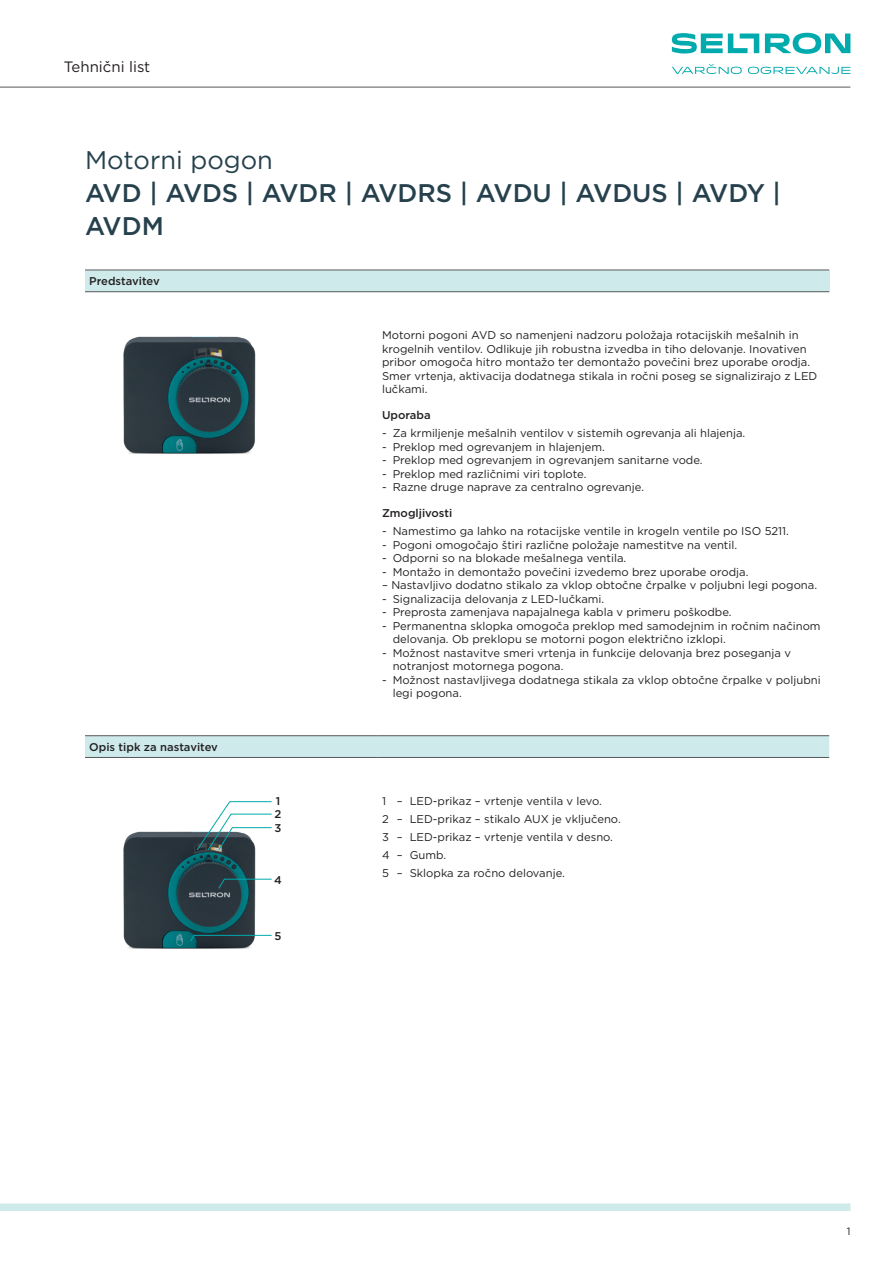
<style>
.page{position:relative;width:893px;height:1263px;background:#fff}
.page>*{position:absolute;margin:0;border:0;box-sizing:border-box;transform-origin:0 0}
.t1{font:500 25.5px/33px "Gotham";color:#26414d}
.t2{font:25.5px "Gotham";color:#26414d}
.t3{font:15px "Gotham";color:#231f20}
.t4{font:11.25px/13.5px "Gotham";color:#231f20}
.t5{font:500 11.25px/13.4px "Gotham";color:#231f20;text-align:justify}
.t6{font:10.5px "Gotham";color:#231f20}
</style>
<div class="page">
<hr style="left:0;top:87px;width:850px;height:1px;background:#57585a">
<div style="left:0;top:1203px;width:850px;height:8px;background:#ceeaeb"></div>
<svg style="left:672px;top:64px;width:70px;height:10px"></svg>
<svg style="left:748px;top:67px;width:102px;height:7px"></svg>
<svg style="left:765px;top:33px;width:85px;height:21px"></svg>
<svg style="left:672px;top:33px;width:87px;height:21px"></svg>
<div style="left:85px;top:270px;width:744px;height:22px;background:#ceeaeb"></div>
<hr style="left:85px;top:270px;width:744px;height:1px;background:#57585a">
<hr style="left:85px;top:291px;width:744px;height:1px;background:#57585a">
<img style="left:123px;top:336px;width:132px;height:118px">
<div style="left:85px;top:736px;width:744px;height:21px;background:#ceeaeb"></div>
<hr style="left:85px;top:735px;width:293px;height:1px;background:#57585a">
<hr style="left:378px;top:735px;width:451px;height:1px;background:#57585a">
<hr style="left:85px;top:757px;width:293px;height:1px;background:#57585a">
<hr style="left:378px;top:757px;width:451px;height:1px;background:#57585a">
<img style="left:123px;top:831px;width:132px;height:118px">
<svg style="left:196px;top:801px;width:76px;height:50px"></svg>
<svg style="left:218px;top:878px;width:54px;height:11px"></svg>
<svg style="left:190px;top:934px;width:82px;height:8px"></svg>
<h2 class="t3" style="left:64px;top:57px;width:88px">Tehnični list</h2>
<h1 class="t2" style="left:85px;top:144px;width:189px">Motorni pogon</h1>
<h1 class="t1" style="left:85px;top:176px;width:697px">AVD | AVDS | AVDR | AVDRS | AVDU | AVDUS | AVDY |<br>AVDM</h1>
<p class="t5" style="left:89px;top:275px;width:72px">Predstavitev</p>
<p class="t5" style="left:89px;top:740px;width:130px">Opis tipk za nastavitev</p>
<p class="t5" style="left:275px;top:794px;width:8px">1<br>2<br>3</p>
<p class="t5" style="left:274px;top:873px;width:9px">4</p>
<p class="t5" style="left:275px;top:929px;width:9px">5</p>
<p class="t4" style="left:382px;top:328px;width:437px">Motorni pogoni AVD so namenjeni nadzoru položaja rotacijskih mešalnih in krogelnih ventilov. Odlikuje jih robustna izvedba in tiho delovanje. Inovativen pribor omogoča hitro montažo ter demontažo povečini brez uporabe orodja.<br>Smer vrtenja, aktivacija dodatnega stikala in ročni poseg se signalizirajo z LED lučkami.</p>
<p class="t5" style="left:382px;top:409px;width:50px">Uporaba</p>
<p class="t4" style="left:382px;top:426px;width:365px">- Za krmiljenje mešalnih ventilov v sistemih ogrevanja ali hlajenja.</p>
<p class="t4" style="left:382px;top:440px;width:224px">- Preklop med ogrevanjem in hlajenjem.</p>
<p class="t4" style="left:382px;top:453px;width:322px">- Preklop med ogrevanjem in ogrevanjem sanitarne vode.</p>
<p class="t4" style="left:382px;top:467px;width:206px">- Preklop med različnimi viri toplote.</p>
<p class="t4" style="left:382px;top:480px;width:264px">- Razne druge naprave za centralno ogrevanje.</p>
<p class="t5" style="left:382px;top:507px;width:72px">Zmogljivosti</p>
<p class="t4" style="left:382px;top:524px;width:408px">- Namestimo ga lahko na rotacijske ventile in krogeln ventile po ISO 5211.</p>
<p class="t4" style="left:382px;top:538px;width:357px">- Pogoni omogočajo štiri različne položaje namestitve na ventil.</p>
<p class="t4" style="left:382px;top:551px;width:246px">- Odporni so na blokade mešalnega ventila.</p>
<p class="t4" style="left:382px;top:565px;width:368px">- Montažo in demontažo povečini izvedemo brez uporabe orodja.</p>
<p class="t4" style="left:382px;top:578px;width:437px">– Nastavljivo dodatno stikalo za vklop obtočne črpalke v poljubni legi pogona.</p>
<p class="t4" style="left:382px;top:592px;width:224px">- Signalizacija delovanja z LED-lučkami.</p>
<p class="t4" style="left:382px;top:605px;width:351px">- Preprosta zamenjava napajalnega kabla v primeru poškodbe.</p>
<p class="t4" style="left:393px;top:619px;width:429px;text-indent:-11px">- Permanentna sklopka omogoča preklop med samodejnim in ročnim načinom delovanja. Ob preklopu se motorni pogon električno izklopi.</p>
<p class="t4" style="left:393px;top:646px;width:400px;text-indent:-11px">- Možnost nastavitve smeri vrtenja in funkcije delovanja brez poseganja v notranjost motornega pogona.</p>
<p class="t4" style="left:393px;top:673px;width:429px;text-indent:-11px">- Možnost nastavljivega dodatnega stikala za vklop obtočne črpalke v poljubni legi pogona.</p>
<p class="t4" style="left:382px;top:791px;width:240px;line-height:18px">1 – LED-prikaz – vrtenje ventila v levo.<br>2 – LED-prikaz – stikalo AUX je vključeno.<br>3 – LED-prikaz – vrtenje ventila v desno.<br>4 – Gumb.<br>5 – Sklopka za ročno delovanje.</p>
<p class="t6" style="left:847px;top:1225px;width:5px">1</p>
</div>
